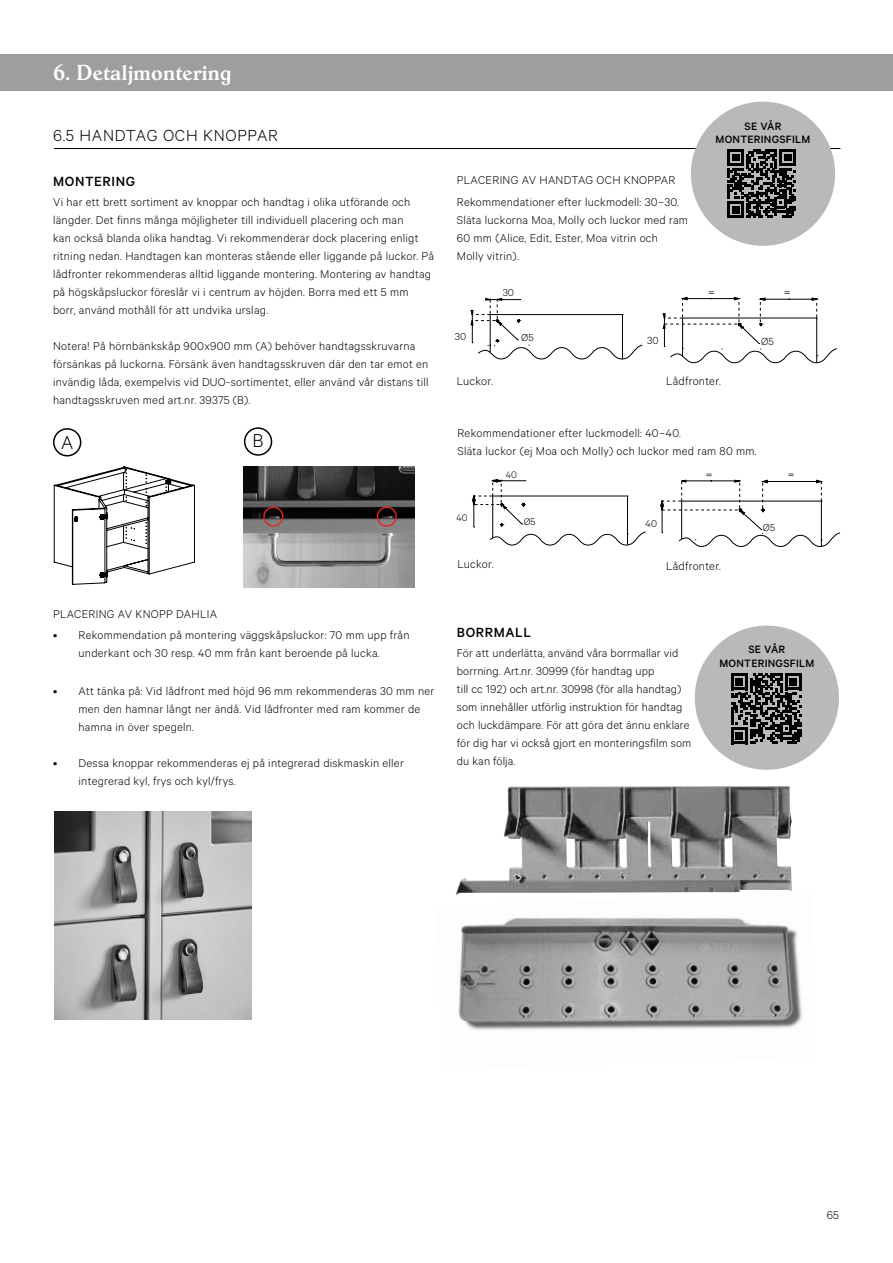
<style>
.page{position:relative;width:893px;height:1263px;background:#fff}
.page>*{position:absolute;margin:0;border:0;box-sizing:border-box;transform-origin:0 0}
.Rubrik_1{font:500 21px "Hoboken Serial";letter-spacing:.02em;color:#fff}
.Brödtext{font:300 21px "Calibre";color:#000}
.Rubrik_2{font:300 18px "Calibre";letter-spacing:.04em;color:#000}
.Rubrik_2-2{font:500 15px "Calibre";letter-spacing:.04em;color:#000}
.t1{font:300 14.55px "Calibre";color:#000}
.t2{font:300 13.95px "Calibre";color:#000}
.Brödtext-2{font:300 12.75px/18px "Calibre";letter-spacing:.02em;color:#000}
.Rubrik_2-3{font:300 12.75px "Calibre";letter-spacing:.02em;color:#000}
.t3{font:500 12px "Calibre";letter-spacing:.02em;color:#000}
.t4{font:300 11.55px "Calibre";color:#000}
.t5{font:300 11.4px "Calibre";color:#000}
.t6{font:300 11.25px "Calibre";color:#000}
.t7{font:300 10.8px "Calibre";color:#000}
</style>
<div class="page">
<div style="left:0;top:54px;width:893px;height:37px;background:#9e9e9e"></div>
<hr style="left:54px;top:148px;width:786px;height:1px;background:#000">
<svg style="left:54px;top:467px;width:141px;height:118px"></svg>
<img style="left:244px;top:466px;width:171px;height:122px">
<div style="left:263px;top:506px;width:20px;height:21px;border:1px solid #e72419;border-radius:50%"></div>
<div style="left:377px;top:506px;width:20px;height:21px;border:1px solid #e72419;border-radius:50%"></div>
<img style="left:54px;top:811px;width:198px;height:209px">
<img style="left:455px;top:894px;width:347px;height:136px">
<img style="left:456px;top:786px;width:336px;height:109px">
<svg style="left:472px;top:479px;width:368px;height:68px"></svg>
<svg style="left:470px;top:296px;width:367px;height:68px"></svg>
<div style="left:244px;top:427px;width:28px;height:29px;border:2px solid #000;border-radius:50%"></div>
<div style="left:53px;top:428px;width:28px;height:28px;border:2px solid #000;border-radius:50%"></div>
<div style="left:691px;top:102px;width:144px;height:144px;background:#b9b9b9;border-radius:50%"></div>
<svg style="left:727px;top:149px;width:69px;height:69px"></svg>
<div style="left:695px;top:625px;width:144px;height:145px;background:#b9b9b9;border-radius:50%"></div>
<svg style="left:731px;top:673px;width:71px;height:71px"></svg>
<p class="Rubrik_1" style="left:53px;top:60px;width:180px">6. Detaljmontering</p>
<p class="Rubrik_2" style="left:53px;top:125px;width:227px">6.5 HANDTAG OCH KNOPPAR</p>
<p class="Rubrik_2-2" style="left:53px;top:172px;width:83px">MONTERING</p>
<p class="Brödtext-2" style="left:53px;top:193px;width:382px">Vi har ett brett sortiment av knoppar och handtag i olika utförande och längder. Det finns många möjligheter till individuell placering och man<br>kan också blanda olika handtag. Vi rekommenderar dock placering enligt ritning nedan. Handtagen kan monteras stående eller liggande på luckor. På lådfronter rekommenderas alltid liggande montering. Montering av handtag på högskåpsluckor föreslår vi i centrum av höjden. Borra med ett 5 mm borr, använd mothåll för att undvika urslag.</p>
<p class="Brödtext-2" style="left:53px;top:337px;width:377px">Notera! På hörnbänkskåp 900x900 mm (A) behöver handtagsskruvarna försänkas på luckorna. Försänk även handtagsskruven där den tar emot en invändig låda, exempelvis vid DUO-sortimentet, eller använd vår distans till handtagsskruven med art.nr. 39375 (B).</p>
<p class="t6" style="left:372px;top:381px;width:13px">30</p>
<p class="Brödtext" style="left:61px;top:430px;width:14px">A</p>
<p class="Brödtext" style="left:252px;top:429px;width:12px">B</p>
<p class="t7" style="left:149px;top:606px;width:12px">30</p>
<p class="Rubrik_2-3" style="left:53px;top:606px;width:166px">PLACERING AV KNOPP DAHLIA</p>
<p class="Brödtext-2" style="left:53px;top:626px;width:358px;text-align:center">• Rekommendation på montering väggskåpsluckor: 70 mm upp från underkant och 30 resp. 40 mm från kant beroende på lucka.</p>
<p class="Brödtext-2" style="left:79px;top:682px;width:357px;text-indent:-26px">• Att tänka på: Vid lådfront med höjd 96 mm rekommenderas 30 mm ner men den hamnar långt ner ändå. Vid lådfronter med ram kommer de hamna in över spegeln.</p>
<p class="Brödtext-2" style="left:79px;top:754px;width:327px;text-indent:-26px">• Dessa knoppar rekommenderas ej på integrerad diskmaskin eller integrerad kyl, frys och kyl/frys.</p>
<p class="Rubrik_2-3" style="left:457px;top:173px;width:220px">PLACERING AV HANDTAG OCH KNOPPAR</p>
<p class="Brödtext-2" style="left:457px;top:192px;width:224px">Rekommendationer efter luckmodell: 30–30.</p>
<p class="Brödtext-2" style="left:457px;top:210px;width:233px">Släta luckorna Moa, Molly och luckor med ram<br>60 mm (Alice, Edit, Ester, Moa vitrin och<br>Molly vitrin).</p>
<p class="t4" style="left:647px;top:238px;width:13px">30</p>
<p class="t5" style="left:503px;top:286px;width:13px">30</p>
<p class="t5" style="left:455px;top:330px;width:13px">30</p>
<p class="t5" style="left:521px;top:331px;width:14px">Ø5</p>
<p class="t4" style="left:647px;top:333px;width:13px">30</p>
<p class="t3" style="left:745px;top:119px;width:38px">SE VÅR</p>
<p class="t3" style="left:715px;top:132px;width:96px">MONTERINGSFILM</p>
<p class="t1" style="left:708px;top:284px;width:9px">=</p>
<p class="t1" style="left:783px;top:284px;width:9px">=</p>
<p class="t4" style="left:761px;top:334px;width:14px">Ø5</p>
<p class="Brödtext-2" style="left:457px;top:372px;width:38px">Luckor.</p>
<p class="Brödtext-2" style="left:666px;top:371px;width:56px">Lådfronter.</p>
<p class="t6" style="left:695px;top:373px;width:13px">40</p>
<p class="t5" style="left:455px;top:424px;width:13px">30</p>
<p class="t5" style="left:568px;top:425px;width:14px">Ø5</p>
<p class="Brödtext-2" style="left:457px;top:424px;width:225px">Rekommendationer efter luckmodell: 40–40.</p>
<p class="Brödtext-2" style="left:457px;top:442px;width:301px">Släta luckor (ej Moa och Molly) och luckor med ram 80 mm.</p>
<p class="t7" style="left:506px;top:469px;width:13px">40</p>
<p class="t7" style="left:524px;top:515px;width:13px">Ø5</p>
<p class="t2" style="left:706px;top:467px;width:9px">=</p>
<p class="t2" style="left:787px;top:467px;width:9px">=</p>
<p class="t7" style="left:456px;top:512px;width:13px">40</p>
<p class="t6" style="left:645px;top:517px;width:13px">40</p>
<p class="t6" style="left:763px;top:520px;width:14px">Ø5</p>
<p class="Brödtext-2" style="left:457px;top:555px;width:38px">Luckor.</p>
<p class="Rubrik_2-2" style="left:457px;top:624px;width:76px">BORRMALL</p>
<p class="Brödtext-2" style="left:666px;top:557px;width:56px">Lådfronter.</p>
<p class="Brödtext-2" style="left:457px;top:644px;width:236px">För att underlätta, använd våra borrmallar vid borrning. Art.nr. 30999 (för handtag upp<br>till cc 192) och art.nr. 30998 (för alla handtag) som innehåller utförlig instruktion för handtag och luckdämpare. För att göra det ännu enklare för dig har vi också gjort en monteringsfilm som du kan följa.</p>
<p class="t3" style="left:748px;top:643px;width:38px">SE VÅR</p>
<p class="t3" style="left:719px;top:656px;width:96px">MONTERINGSFILM</p>
<p class="Brödtext-2" style="left:827px;top:1205px;width:14px">65</p>
</div>
